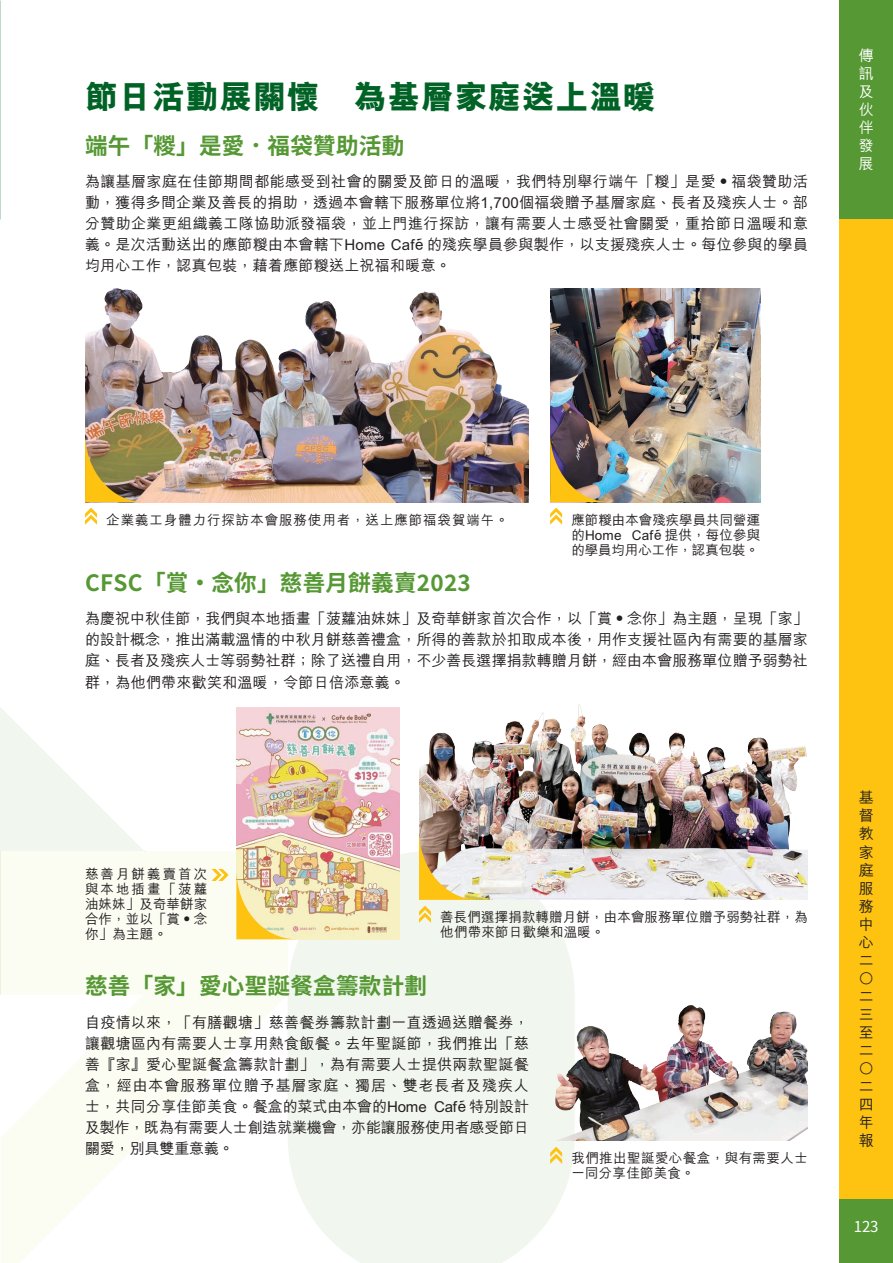
<style>
.page{position:relative;width:893px;height:1263px;background:#fff}
.page>*{position:absolute;margin:0;border:0;box-sizing:border-box;transform-origin:0 0}
.t1{font:800 33px "M Hei HK";letter-spacing:.02em;color:#016226}
.t2{font:700 22.5px "Noto Sans TC";letter-spacing:.015em;color:#569834}
.t3{font:500 15px/18px "M Hei HK";letter-spacing:.005em;color:#231f20;text-align:justify}
.t4{font:500 15px/18px "M Hei HK";color:#fff;text-align:justify}
.t5{font:15px "Noto Sans CJ Ksc";color:#fff}
.t6{font:500 13.5px/15px "M Hei HK";letter-spacing:.015em;color:#231f20;text-align:justify}
.t7{font:500 13.5px "M Hei HK";letter-spacing:.065em;color:#231f20}
</style>
<div class="page">
<div style="left:839px;top:0;width:54px;height:1263px;background:#fec210"></div>
<div style="left:839px;top:0;width:54px;height:219px;background:#569834"></div>
<div style="left:839px;top:1199px;width:54px;height:64px;background:#569834"></div>
<div style="left:288px;top:852px;width:287px;height:411px;background:#f1f6ee"></div>
<svg style="left:0;top:707px;width:144px;height:287px;fill:#f4f8f2"></svg>
<svg style="left:1px;top:851px;width:287px;height:412px;fill:#fbfcf2"></svg>
<hr style="left:1px;top:851px;width:1px;height:143px;background:#d2b429">
<img style="left:85px;top:288px;width:444px;height:214px">
<img style="left:419px;top:704px;width:389px;height:196px">
<img style="left:550px;top:288px;width:210px;height:214px">
<img style="left:237px;top:708px;width:163px;height:231px">
<img style="left:550px;top:996px;width:258px;height:144px">
<img style="left:85px;top:432px;width:59px;height:70px">
<img style="left:550px;top:432px;width:59px;height:70px">
<img style="left:419px;top:830px;width:59px;height:70px">
<img style="left:236px;top:869px;width:60px;height:70px">
<svg style="left:85px;top:508px;width:12px;height:17px"></svg>
<svg style="left:550px;top:508px;width:12px;height:17px"></svg>
<svg style="left:419px;top:906px;width:12px;height:17px"></svg>
<svg style="left:550px;top:1147px;width:12px;height:17px"></svg>
<svg style="left:211px;top:869px;width:18px;height:12px"></svg>
<h1 class="t1" style="left:85px;top:74px;width:572px">節日活動展關懷 為基層家庭送上溫暖</h1>
<h2 class="t2" style="left:85px;top:133px;width:321px">端午「糉」是愛．福袋贊助活動</h2>
<p class="t3" style="left:85px;top:170px;width:725px;line-height:21px">為讓基層家庭在佳節期間都能感受到社會的關愛及節日的溫暖，我們特別舉行端午「糉」是愛•福袋贊助活動，獲得多間企業及善長的捐助，透過本會轄下服務單位將1,700個福袋贈予基層家庭、長者及殘疾人士。部分贊助企業更組織義工隊協助派發福袋，並上門進行探訪，讓有需要人士感受社會關愛，重拾節日溫暖和意義。是次活動送出的應節糉由本會轄下Home Café的殘疾學員參與製作，以支援殘疾人士。每位參與的學員均用心工作，認真包裝，藉着應節糉送上祝福和暖意。</p>
<p class="t4" style="left:859px;top:45px;width:16px">傳訊及伙伴發展</p>
<p class="t7" style="left:106px;top:510px;width:404px">企業義工身體力行探訪本會服務使用者，送上應節福袋賀端午。</p>
<p class="t6" style="left:571px;top:511px;width:190px">應節糉由本會殘疾學員共同營運的Home Café提供，每位參與的學員均用心工作，認真包裝。</p>
<h2 class="t2" style="left:85px;top:570px;width:387px">CFSC「賞•念你」慈善月餅義賣2023</h2>
<p class="t3" style="left:85px;top:607px;width:724px;line-height:21px">為慶祝中秋佳節，我們與本地插畫「菠蘿油妹妹」及奇華餅家首次合作，以「賞•念你」為主題，呈現「家」的設計概念，推出滿載溫情的中秋月餅慈善禮盒，所得的善款於扣取成本後，用作支援社區內有需要的基層家庭、長者及殘疾人士等弱勢社群；除了送禮自用，不少善長選擇捐款轉贈月餅，經由本會服務單位贈予弱勢社群，為他們帶來歡笑和溫暖，令節日倍添意義。</p>
<p class="t6" style="left:85px;top:866px;width:124px">慈善月餅義賣首次與本地插畫「菠蘿油妹妹」及奇華餅家合作，並以「賞•念你」為主題。</p>
<p class="t6" style="left:440px;top:909px;width:369px">善長們選擇捐款轉贈月餅，由本會服務單位贈予弱勢社群，為他們帶來節日歡樂和溫暖。</p>
<h2 class="t2" style="left:85px;top:973px;width:343px">慈善「家」愛心聖誕餐盒籌款計劃</h2>
<p class="t3" style="left:85px;top:1011px;width:445px;line-height:21px">自疫情以來，「有膳觀塘」慈善餐券籌款計劃一直透過送贈餐券，讓觀塘區內有需要人士享用熱食飯餐。去年聖誕節，我們推出「慈善『家』愛心聖誕餐盒籌款計劃」，為有需要人士提供兩款聖誕餐盒，經由本會服務單位贈予基層家庭、獨居、雙老長者及殘疾人士，共同分享佳節美食。餐盒的菜式由本會的Home Café特別設計及製作，既為有需要人士創造就業機會，亦能讓服務使用者感受節日關愛，別具雙重意義。</p>
<p class="t6" style="left:571px;top:1149px;width:238px">我們推出聖誕愛心餐盒，與有需要人士一同分享佳節美食。</p>
<p class="t3" style="left:859px;top:788px;width:16px">基督教家庭服務中心二○二三至二○二四年報</p>
<p class="t5" style="left:854px;top:1218px;width:26px">123</p>
</div>
